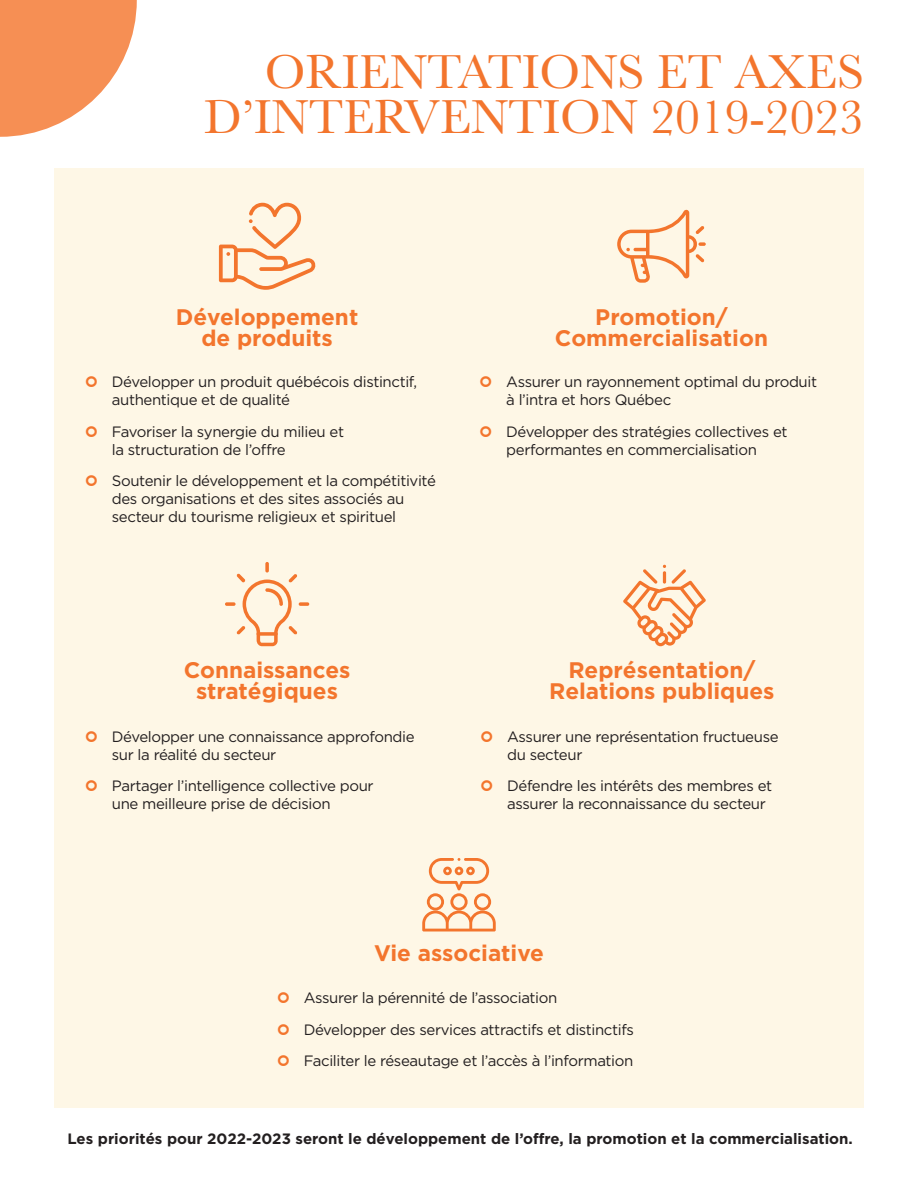
<style>
.page{position:relative;width:918px;height:1188px;background:#fff}
.page>*{position:absolute;margin:0;border:0;box-sizing:border-box;transform-origin:0 0}
.t1{font:49.5px/44.8px "Baskerville";color:#f3752d;text-align:right}
.Bullet{font:700 22.5px/21px "Gotham";color:#f3752d;text-align:center}
.t2{font:15px/18px "Gotham";letter-spacing:-.025em;color:#231f20}
.t3{font:700 15px "Gotham";color:#231f20}
</style>
<div class="page">
<div style="left:54px;top:168px;width:810px;height:940px;background:#fef7e6"></div>
<svg style="left:0;top:0;width:137px;height:137px"></svg>
<svg style="left:219px;top:203px;width:97px;height:87px"></svg>
<svg style="left:422px;top:858px;width:74px;height:73px"></svg>
<svg style="left:623px;top:565px;width:83px;height:81px"></svg>
<svg style="left:265px;top:562px;width:4px;height:11px"></svg>
<svg style="left:299px;top:602px;width:10px;height:4px"></svg>
<svg style="left:225px;top:602px;width:11px;height:4px"></svg>
<svg style="left:237px;top:574px;width:60px;height:72px"></svg>
<svg style="left:617px;top:210px;width:89px;height:73px"></svg>
<p class="t1" style="left:204px;top:50px;width:661px">ORIENTATIONS ET AXES<br>D’INTERVENTION 2019-2023</p>
<p class="Bullet" style="left:176px;top:306px;width:184px">Développement de produits</p>
<p class="t2" style="left:112px;top:373px;width:307px">Développer un produit québécois distinctif, authentique et de qualité</p>
<p class="t2" style="left:112px;top:422px;width:234px">Favoriser la synergie du milieu et la structuration de l’offre</p>
<p class="t2" style="left:112px;top:472px;width:326px">Soutenir le développement et la compétitivité des organisations et des sites associés au secteur du tourisme religieux et spirituel</p>
<p class="Bullet" style="left:184px;top:659px;width:168px">Connaissances stratégiques</p>
<p class="t2" style="left:112px;top:727px;width:304px">Développer une connaissance approfondie sur la réalité du secteur</p>
<p class="t2" style="left:112px;top:776px;width:263px">Partager l’intelligence collective pour une meilleure prise de décision</p>
<p class="Bullet" style="left:555px;top:306px;width:215px">Promotion/<br>Commercialisation</p>
<p class="t2" style="left:506px;top:373px;width:312px">Assurer un rayonnement optimal du produit à l’intra et hors Québec</p>
<p class="t2" style="left:506px;top:422px;width:283px">Développer des stratégies collectives et performantes en commercialisation</p>
<p class="Bullet" style="left:549px;top:659px;width:227px">Représentation/<br>Relations publiques</p>
<p class="t2" style="left:507px;top:727px;width:273px">Assurer une représentation fructueuse du secteur</p>
<p class="t2" style="left:507px;top:776px;width:267px">Défendre les intérêts des membres et assurer la reconnaissance du secteur</p>
<p class="Bullet" style="left:374px;top:942px;width:171px">Vie associative</p>
<p class="t2" style="left:304px;top:989px;width:255px">Assurer la pérennité de l’association</p>
<p class="t2" style="left:304px;top:1020px;width:332px">Développer des services attractifs et distinctifs</p>
<p class="t2" style="left:304px;top:1052px;width:331px">Faciliter le réseautage et l’accès à l’information</p>
<p class="t3" style="left:68px;top:1130px;width:787px">Les priorités pour 2022-2023 seront le développement de l’offre, la promotion et la commercialisation.</p>
</div>
